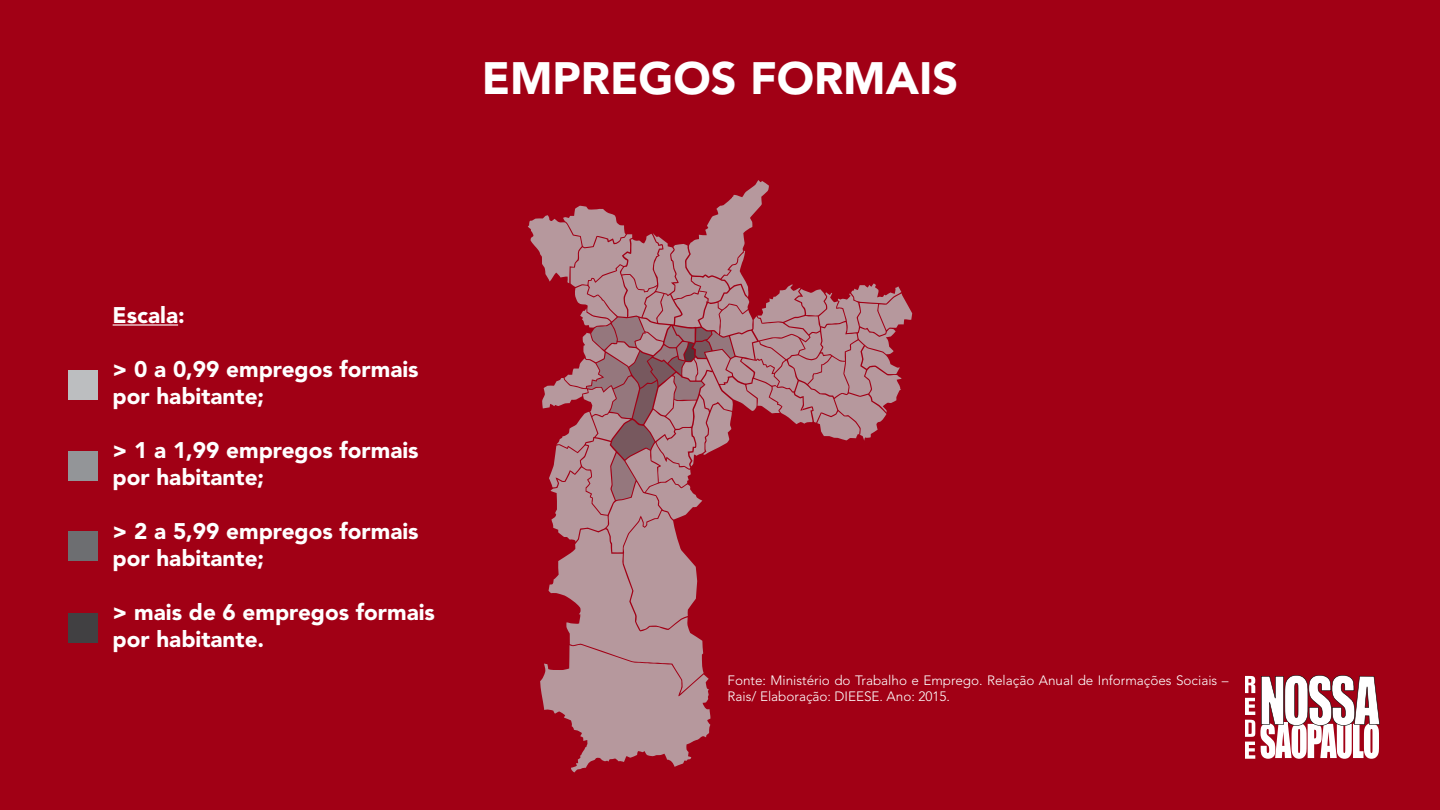
<style>
.page{position:relative;width:1440px;height:810px;background:#a10015}
.page>*{position:absolute;margin:0;border:0;box-sizing:border-box;transform-origin:0 0}
.t1{font:900 45px "Avenir LT Std";color:#fff}
.t2{font:900 22.5px/27px "Avenir LT Std";color:#fff}
.t3{font:300 13.5px/16.2px "Avenir LT Std";color:#fff}
</style>
<div class="page">
<svg style="left:528px;top:180px;width:384px;height:592px"></svg>
<hr style="left:113px;top:324px;width:65px;height:2px;background:#fff">
<div style="left:68px;top:370px;width:30px;height:30px;background:#bcbec0"></div>
<div style="left:68px;top:451px;width:30px;height:30px;background:#939598"></div>
<div style="left:68px;top:531px;width:30px;height:30px;background:#6d6e71"></div>
<div style="left:68px;top:613px;width:30px;height:30px;background:#414042"></div>
<svg style="left:1245px;top:675px;width:135px;height:84px"></svg>
<h1 class="t1" style="left:482px;top:51px;width:61px">Empre</h1>
<h1 class="t1" style="left:638px;top:51px;width:142px">gos formais</h1>
<p class="t2" style="left:113px;top:301px;width:74px">Escala:</p>
<p class="t2" style="left:113px;top:355px;width:308px">&gt; 0 a 0,99 empregos formais por habitante;</p>
<p class="t2" style="left:113px;top:436px;width:308px">&gt; 1 a 1,99 empregos formais por habitante;</p>
<p class="t2" style="left:113px;top:517px;width:308px">&gt; 2 a 5,99 empregos formais por habitante;</p>
<p class="t2" style="left:113px;top:598px;width:324px">&gt; mais de 6 empregos formais por habitante.</p>
<p class="t3" style="left:728px;top:673px;width:503px">Fonte: M inistério do Trabalho e Emprego. Relação Anual de I nformações Sociais –<br>Rais/ Elaboração: DIEESE</p>
<p class="t3" style="left:880px;top:689px;width:72px">. Ano: 2015.</p>
</div>
